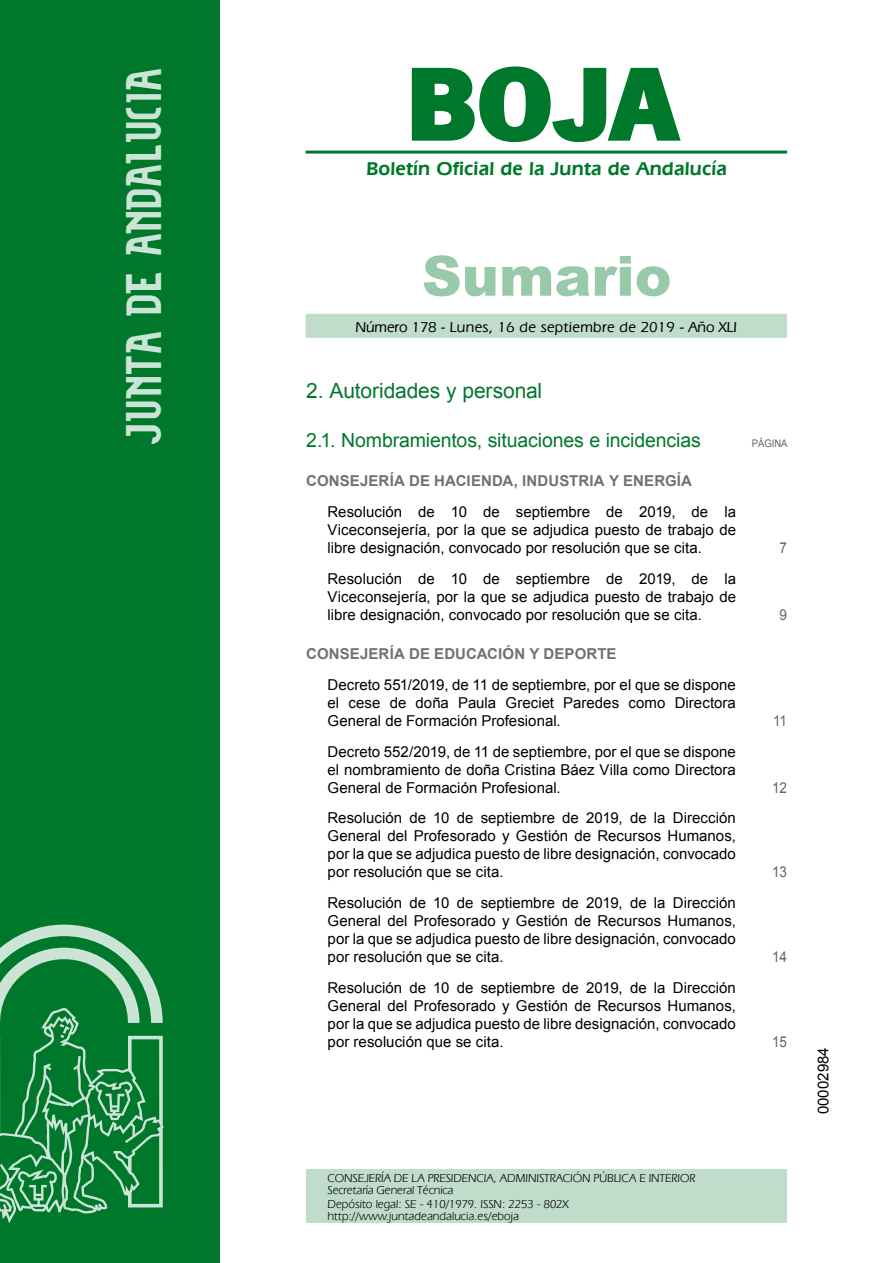
<style>
.page{position:relative;width:893px;height:1263px;background:#fff}
.page>*{position:absolute;margin:0;border:0;box-sizing:border-box;transform-origin:0 0}
.t1{font:700 105px "News Got T";color:#00782c;scale:1.14 1}
.t2{font:900 55.5px "Arial";color:#99c9ab}
.t3{font:27px "Alfabeto Andaluz Nuevo";color:#cce4d5}
.t4{font:21px "Arial";letter-spacing:-.01em;color:#00782c}
.t5{font:19.5px "Arial";letter-spacing:-.01em;color:#00782c}
.t6{font:600 19.5px "Eras IT Cby BT";letter-spacing:.01em;color:#00782c}
.t7{font:15px/18px "Arial";color:#000;text-align:justify}
.t8{font:700 15px "Arial";letter-spacing:.005em;color:#707173}
.t9{font:500 15px "Eras IT Cby BT";letter-spacing:.025em;color:#000}
.t10{font:15px "Arial";color:#646567;scale:.9 1}
.t11{font:12px/12px "Eras IT Cby BT";letter-spacing:-.01em;color:#000}
.t12{font:10.5px "Arial";color:#646567;scale:.9 1}
</style>
<div class="page">
<hr style="left:305px;top:151px;width:482px;height:3px;background:#00782c">
<div style="left:305px;top:314px;width:482px;height:24px;background:#bfddca"></div>
<div style="left:0;top:0;width:219px;height:1263px;background:#00782c"></div>
<svg style="left:0;top:925px;width:164px;height:298px"></svg>
<svg style="left:411px;top:66px;width:270px;height:77px"></svg>
<div style="left:306px;top:1169px;width:481px;height:54px;background:#bfddca"></div>
<h3 class="t3" style="left:136px;top:446px;width:379px;rotate:-90deg">JUNTA DE ANDALUCIA</h3>
<h1 class="t1" style="left:405px;top:42px;width:240px">BOJA</h1>
<h3 class="t6" style="left:366px;top:157px;width:362px">Boletín Oficial de la Junta de Andalucía</h3>
<h2 class="t2" style="left:422px;top:236px;width:251px">Sumario</h2>
<p class="t9" style="left:355px;top:317px;width:383px">Número 178 - Lunes, 16 de septiembre de 2019 - Año XLI</p>
<h3 class="t4" style="left:306px;top:377px;width:237px">2. Autoridades y personal</h3>
<h3 class="t5" style="left:306px;top:427px;width:396px">2.1. Nombramientos, situaciones e incidencias</h3>
<p class="t12" style="left:751px;top:436px;width:41px">PÁGINA</p>
<p class="t8" style="left:306px;top:471px;width:387px">CONSEJERÍA DE HACIENDA, INDUSTRIA Y ENERGÍA</p>
<p class="t7" style="left:327px;top:503px;width:410px">Resolución de 10 de septiembre de 2019, de la Viceconsejería, por la que se adjudica puesto de trabajo de libre designación, convocado por resolución que se cita.</p>
<p class="t10" style="left:779px;top:538px;width:10px">7</p>
<p class="t7" style="left:327px;top:570px;width:410px">Resolución de 10 de septiembre de 2019, de la Viceconsejería, por la que se adjudica puesto de trabajo de libre designación, convocado por resolución que se cita.</p>
<p class="t8" style="left:306px;top:644px;width:312px">CONSEJERÍA DE EDUCACIÓN Y DEPORTE</p>
<p class="t7" style="left:327px;top:676px;width:410px">Decreto 551/2019, de 11 de septiembre, por el que se dispone el cese de doña Paula Greciet Paredes como Directora General de Formación Profesional.</p>
<p class="t7" style="left:327px;top:743px;width:410px">Decreto 552/2019, de 11 de septiembre, por el que se dispone el nombramiento de doña Cristina Báez Villa como Directora General de Formación Profesional.</p>
<p class="t7" style="left:327px;top:809px;width:410px">Resolución de 10 de septiembre de 2019, de la Dirección General del Profesorado y Gestión de Recursos Humanos, por la que se adjudica puesto de libre designación, convocado por resolución que se cita.</p>
<p class="t7" style="left:327px;top:894px;width:410px">Resolución de 10 de septiembre de 2019, de la Dirección General del Profesorado y Gestión de Recursos Humanos, por la que se adjudica puesto de libre designación, convocado por resolución que se cita.</p>
<p class="t7" style="left:327px;top:979px;width:410px">Resolución de 10 de septiembre de 2019, de la Dirección General del Profesorado y Gestión de Recursos Humanos, por la que se adjudica puesto de libre designación, convocado por resolución que se cita.</p>
<p class="t10" style="left:779px;top:605px;width:10px">9</p>
<p class="t10" style="left:773px;top:711px;width:17px">11</p>
<p class="t10" style="left:772px;top:778px;width:18px">12</p>
<p class="t10" style="left:772px;top:862px;width:18px">13</p>
<p class="t10" style="left:772px;top:947px;width:18px">14</p>
<p class="t10" style="left:772px;top:1032px;width:18px">15</p>
<p class="t11" style="left:327px;top:1171px;width:369px">CONSEJERÍA DE LA PRESIDENCIA, ADMINISTRACIÓN PÚBLICA E INTERIOR<br>Secretaría General Técnica</p>
<p class="t11" style="left:327px;top:1198px;width:243px">Depósito legal: SE - 410/1979. ISSN: 2253 - 802X http://www.juntadeandalucia.es/eboja</p>
<p class="t7" style="left:814px;top:1114px;width:68px;rotate:-90deg">00002984</p>
</div>
